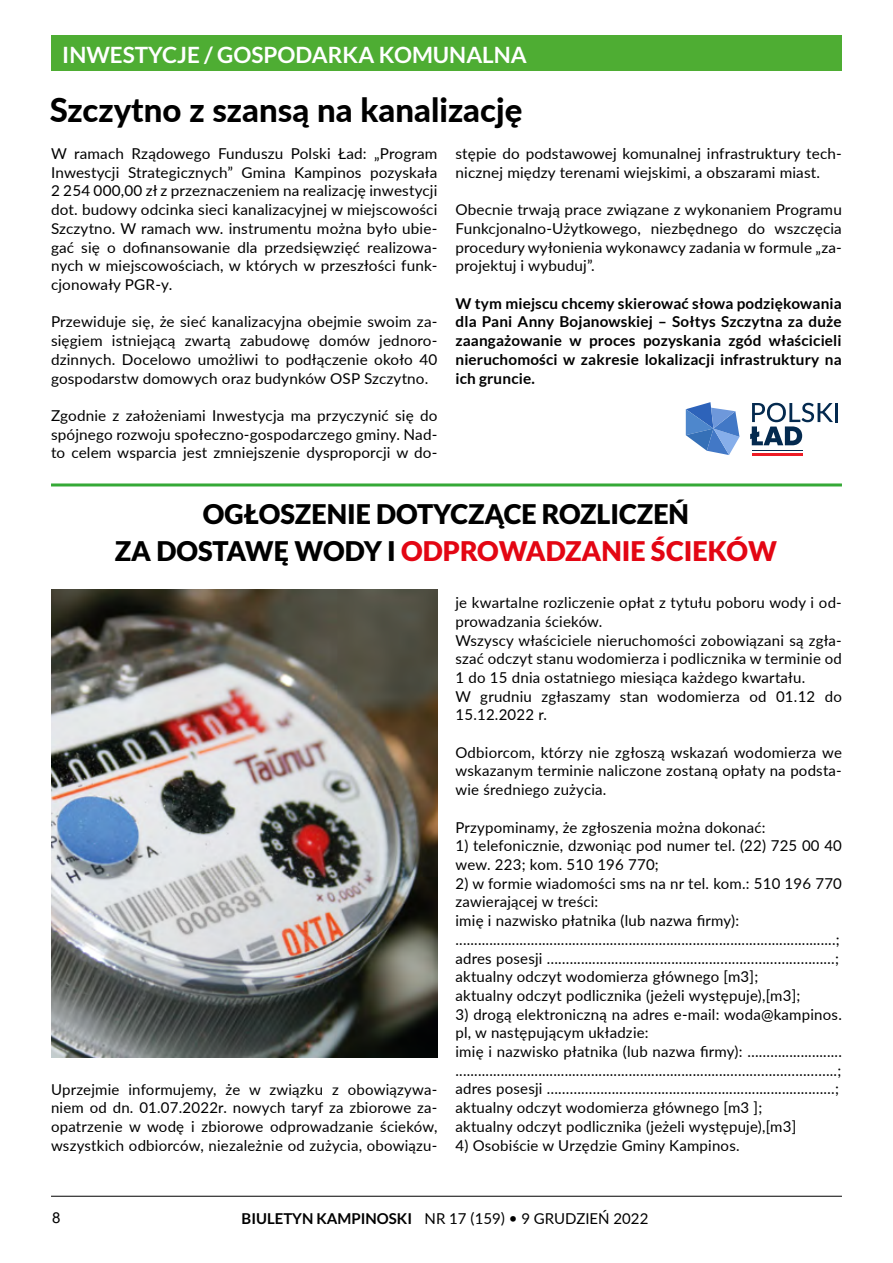
<style>
.page{position:relative;width:893px;height:1263px;background:#fff}
.page>*{position:absolute;margin:0;border:0;box-sizing:border-box;transform-origin:0 0}
.t1{font:800 33px "Lato";color:#000}
.t2{font:900 27px/37.3px "Lato";color:#000;text-align:center}
.t3{font:700 22.5px "Lato";color:#fff}
.t4{font:15px/18.8px "Lato";letter-spacing:.015em;color:#000;text-align:justify}
.t5{font:700 15px/18.8px "Lato";letter-spacing:.01em;color:#000;text-align:justify}
.t6{font:15px "Arial";color:#000}
.s1{color:#e30613}
.s2{font-weight:700}
</style>
<div class="page">
<hr style="left:51px;top:1196px;width:791px;height:1px;background:#000">
<div style="left:51px;top:35px;width:791px;height:36px;background:#4ead33"></div>
<hr style="left:51px;top:483px;width:791px;height:3px;background:#35a936">
<svg style="left:686px;top:402px;width:53px;height:53px"></svg>
<hr style="left:752px;top:450px;width:50px;height:1px;background:#042a4f">
<hr style="left:752px;top:453px;width:50px;height:3px;background:#ed1c25">
<svg style="left:750px;top:403px;width:83px;height:42px"></svg>
<hr style="left:835px;top:403px;width:3px;height:19px;background:#042a4f">
<img style="left:51px;top:590px;width:386px;height:468px">
<h3 class="t3" style="left:62px;top:42px;width:172px">inwestycje / gospodarka</h3>
<h3 class="t3" style="left:379px;top:42px;width:18px">komunalna</h3>
<h1 class="t1" style="left:50px;top:85px;width:474px">Szczytno z szansą na kanalizację</h1>
<p class="t4" style="left:51px;top:144px;width:388px">W ramach Rządowego Funduszu Polski Ład: „Program Inwestycji Strategicznych” Gmina Kampinos pozyskała 2 254 000,00 zł z przeznaczeniem na realizację inwestycji dot. budowy odcinka sieci kanalizacyjnej w miejscowości Szczytno. W ramach ww. instrumentu można było ubie&shy;gać się o dofinansowanie dla przedsięwzięć realizowa&shy;nych w miejscowościach, w których w przeszłości funk&shy;cjonowały PGR-y.</p>
<p class="t4" style="left:51px;top:312px;width:388px">Przewiduje się, że sieć kanalizacyjna obejmie swoim za&shy;sięgiem istniejącą zwartą zabudowę domów jednoro&shy;dzinnych. Docelowo umożliwi to podłączenie około 40 gospodarstw domowych oraz budynków OSP Szczytno.</p>
<p class="t4" style="left:51px;top:405px;width:388px">Zgodnie z założeniami Inwestycja ma przyczynić się do spójnego rozwoju społeczno-gospodarczego gminy. Nad&shy;to celem wsparcia jest zmniejszenie dysproporcji w do-</p>
<p class="t4" style="left:455px;top:144px;width:388px">stępie do podstawowej komunalnej infrastruktury tech&shy;nicznej między terenami wiejskimi, a obszarami miast.</p>
<p class="t4" style="left:455px;top:200px;width:388px">Obecnie trwają prace związane z wykonaniem Programu Funkcjonalno-Użytkowego, niezbędnego do wszczęcia procedury wyłonienia wykonawcy zadania w formule „za&shy;projektuj i wybuduj”.</p>
<p class="t5" style="left:455px;top:294px;width:388px">W tym miejscu chcemy skierować słowa podziękowania dla Pani Anny Bojanowskiej – Sołtys Szczytna za duże zaangażowanie w proces pozyskania zgód właścicieli nieruchomości w zakresie lokalizacji infrastruktury na ich gruncie.</p>
<h2 class="t2" style="left:115px;top:495px;width:664px">OGŁOSZENIE DOTYCZĄCE ROZLICZEŃ<br>ZA DOSTAWĘ WODY I <span class="s1">ODPROWADZANIE ŚCIEKÓW</span></h2>
<p class="t4" style="left:51px;top:1079px;width:388px">Uprzejmie informujemy, że w związku z obowiązywa&shy;niem od dn. 01.07.2022r. nowych taryf za zbiorowe za&shy;opatrzenie w wodę i zbiorowe odprowadzanie ścieków, wszystkich odbiorców, niezależnie od zużycia, obowiązu-</p>
<p class="t4" style="left:455px;top:593px;width:388px;text-align:left">je kwartalne rozliczenie opłat z tytułu poboru wody i od&shy;prowadzania ścieków.<br>Wszyscy właściciele nieruchomości zobowiązani są zgła&shy;szać odczyt stanu wodomierza i podlicznika w terminie od 1 do 15 dnia ostatniego miesiąca każdego kwartału.<br>W grudniu zgłaszamy stan wodomierza od 01.12 do 15.12.2022 r.</p>
<p class="t4" style="left:455px;top:742px;width:388px">Odbiorcom, którzy nie zgłoszą wskazań wodomierza we wskazanym terminie naliczone zostaną opłaty na podsta&shy;wie średniego zużycia.</p>
<p class="t4" style="left:455px;top:817px;width:312px">Przypominamy, że zgłoszenia można dokonać:</p>
<p class="t4" style="left:455px;top:836px;width:388px">1) telefonicznie, dzwoniąc pod numer tel. (22) 725 00 40 wew. 223; kom. 510 196 770;</p>
<p class="t4" style="left:455px;top:873px;width:388px;text-align:left">2) w formie wiadomości sms na nr tel. kom.: 510 196 770 zawierającej w treści:<br>imię i nazwisko płatnika (lub nazwa firmy): .....................................................................................................; adres posesji ……........................................…………………………; aktualny odczyt wodomierza głównego [m3];<br>aktualny odczyt podlicznika (jeżeli występuje),[m3];</p>
<p class="t4" style="left:455px;top:1004px;width:388px;text-align:left">3) drogą elektroniczną na adres e-mail: woda@kampinos. pl, w następującym układzie:<br>imię i nazwisko płatnika (lub nazwa firmy): ………................ ........................................................................………………………..; adres posesji …………………………........................................……; aktualny odczyt wodomierza głównego [m3 ];<br>aktualny odczyt podlicznika (jeżeli występuje),[m3]</p>
<p class="t4" style="left:455px;top:1135px;width:286px">4) Osobiście w Urzędzie Gminy Kampinos.</p>
<p class="t6" style="left:52px;top:1207px;width:10px">8</p>
<p class="t4" style="left:242px;top:1208px;width:408px"><span class="s2">Biuletyn KAMPINOSKI</span> NR 17 (159) • 9 grudzień 2022</p>
</div>
